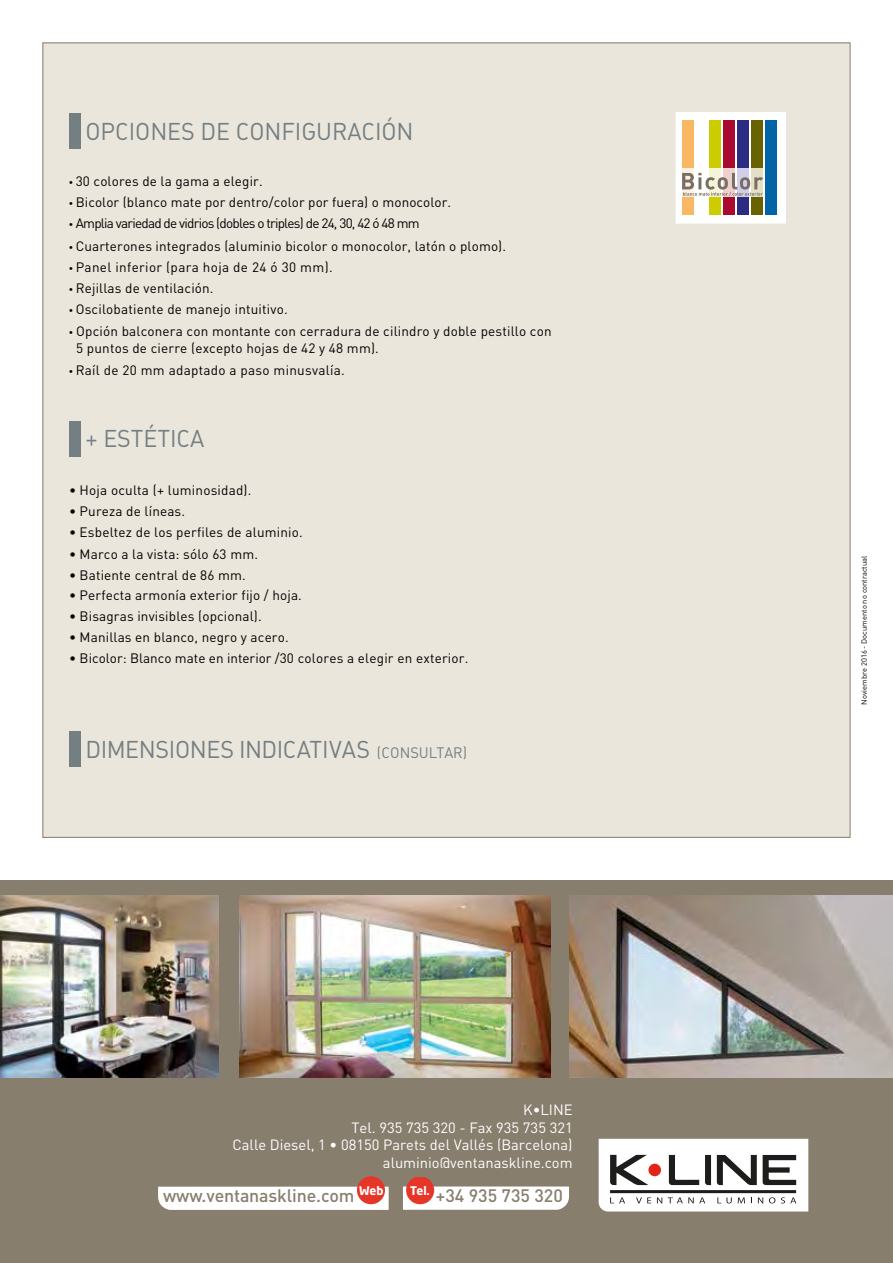
<style>
.page{position:relative;width:893px;height:1263px;background:#fff}
.page>*{position:absolute;margin:0;border:0;box-sizing:border-box;transform-origin:0 0}
.t1{font:24px "DIN Regular Alternate";letter-spacing:-.005em;color:#737f83}
.t2{font:500 17.85px "DIN";letter-spacing:-.01em;color:#887e6f}
.t3{font:14.7px/17.7px "DIN";color:#fff;text-align:right}
.t4{font:13.5px/16.2px "DIN";letter-spacing:.01em;color:#000}
.t5{font:13.5px "DIN";letter-spacing:-.055em;color:#000}
.t6{font:700 11.7px "Neo Sans Std";letter-spacing:-.005em;color:#fff}
.t7{font:7.5px "DIN";color:#000}
.s1{font-family:"Myriad Pro"}
.s2{font-size:15px}
</style>
<div class="page">
<div style="left:43px;top:43px;width:807px;height:795px;background:#ebe6db"></div>
<div style="left:0;top:880px;width:893px;height:383px;background:#887e6e"></div>
<div style="left:69px;top:114px;width:11px;height:35px;background:#737f83"></div>
<div style="left:69px;top:421px;width:11px;height:35px;background:#737f83"></div>
<div style="left:69px;top:731px;width:11px;height:36px;background:#737f83"></div>
<img style="left:0;top:895px;width:219px;height:183px">
<img style="left:569px;top:895px;width:324px;height:183px">
<img style="left:239px;top:895px;width:311px;height:183px">
<div style="left:158px;top:1187px;width:231px;height:23px;background:#fff"></div>
<svg style="left:403px;top:1178px;width:166px;height:32px"></svg>
<div style="left:357px;top:1176px;width:28px;height:28px;background:#e63529;border-radius:50%"></div>
<svg style="left:599px;top:1139px;width:209px;height:72px;background:#d2d1d0"></svg>
<svg style="left:676px;top:112px;width:110px;height:112px;background:#beb7aa"></svg>
<h1 class="t1" style="left:86px;top:117px;width:330px">OPCIONES DE CONFIGURACIÓN</h1>
<p class="t4" style="left:69px;top:173px;width:195px"><span class="s1">•</span> 30 colores de la gama a elegir.</p>
<p class="t5" style="left:69px;top:215px;width:352px"><span class="s1">•</span> Amplia variedad de vidrios (dobles o triples) de 24, 30, 42 ó 48 mm</p>
<p class="t4" style="left:69px;top:238px;width:438px"><span class="s1">•</span> Cuarterones integrados (aluminio bicolor o monocolor, latón o plomo).</p>
<p class="t4" style="left:69px;top:259px;width:265px"><span class="s1">•</span> Panel inferior (para hoja de 24 ó 30 mm).</p>
<p class="t4" style="left:69px;top:280px;width:146px"><span class="s1">•</span> Rejillas de ventilación.</p>
<p class="t4" style="left:69px;top:301px;width:220px"><span class="s1">•</span> Oscilobatiente de manejo intuitivo.</p>
<p class="t4" style="left:76px;top:323px;width:477px;text-indent:-7px"><span class="s1">•</span> Opción balconera con montante con cerradura de cilindro y doble pestillo con<br>5 puntos de cierre (excepto hojas de 42 y 48 mm).</p>
<p class="t4" style="left:69px;top:362px;width:277px"><span class="s1">•</span> Raíl de 20 mm adaptado a paso minusvalía.</p>
<p class="t4" style="left:69px;top:194px;width:384px"><span class="s1">•</span> Bicolor (blanco mate por dentro/color por fuera) o monocolor.</p>
<h1 class="t1" style="left:86px;top:424px;width:120px">+ ESTÉTICA</h1>
<p class="t4" style="left:69px;top:482px;width:184px">• Hoja oculta (+ luminosidad).</p>
<p class="t4" style="left:69px;top:503px;width:117px">• Pureza de líneas.</p>
<p class="t4" style="left:69px;top:523px;width:235px">• Esbeltez de los perfiles de aluminio.</p>
<p class="t4" style="left:69px;top:546px;width:190px">• Marco a la vista: sólo 63 mm.</p>
<p class="t4" style="left:69px;top:566px;width:178px">• Batiente central de 86 mm.</p>
<p class="t4" style="left:69px;top:587px;width:234px">• Perfecta armonía exterior fijo / hoja.</p>
<p class="t4" style="left:69px;top:608px;width:194px">• Bisagras invisibles (opcional).</p>
<p class="t4" style="left:69px;top:629px;width:221px">• Manillas en blanco, negro y acero.</p>
<p class="t4" style="left:69px;top:649px;width:401px">• Bicolor: Blanco mate en interior /30 colores a elegir en exterior.</p>
<h1 class="t1" style="left:85px;top:734px;width:383px">DIMENSIONES INDICATIVAS <span class="s2">(CONSULTAR)</span></h1>
<p class="t3" style="left:233px;top:1101px;width:342px">K•LINE<br>Tel. 935 735 320 - Fax 935 735 321<br>Calle Diesel, 1 • 08150 Parets del Vallés (Barcelona) aluminio@ventanaskline.com</p>
<h2 class="t2" style="left:436px;top:1184px;width:128px">+34 935 735 320</h2>
<p class="t6" style="left:359px;top:1183px;width:26px">Web</p>
<p class="t6" style="left:410px;top:1183px;width:21px">Tel.</p>
<h2 class="t2" style="left:163px;top:1184px;width:193px">www.ventanaskline.com</h2>
<p class="t7" style="left:860px;top:704px;width:150px;rotate:-90deg">Noviembre 2016 - Documento no contractual</p>
</div>
